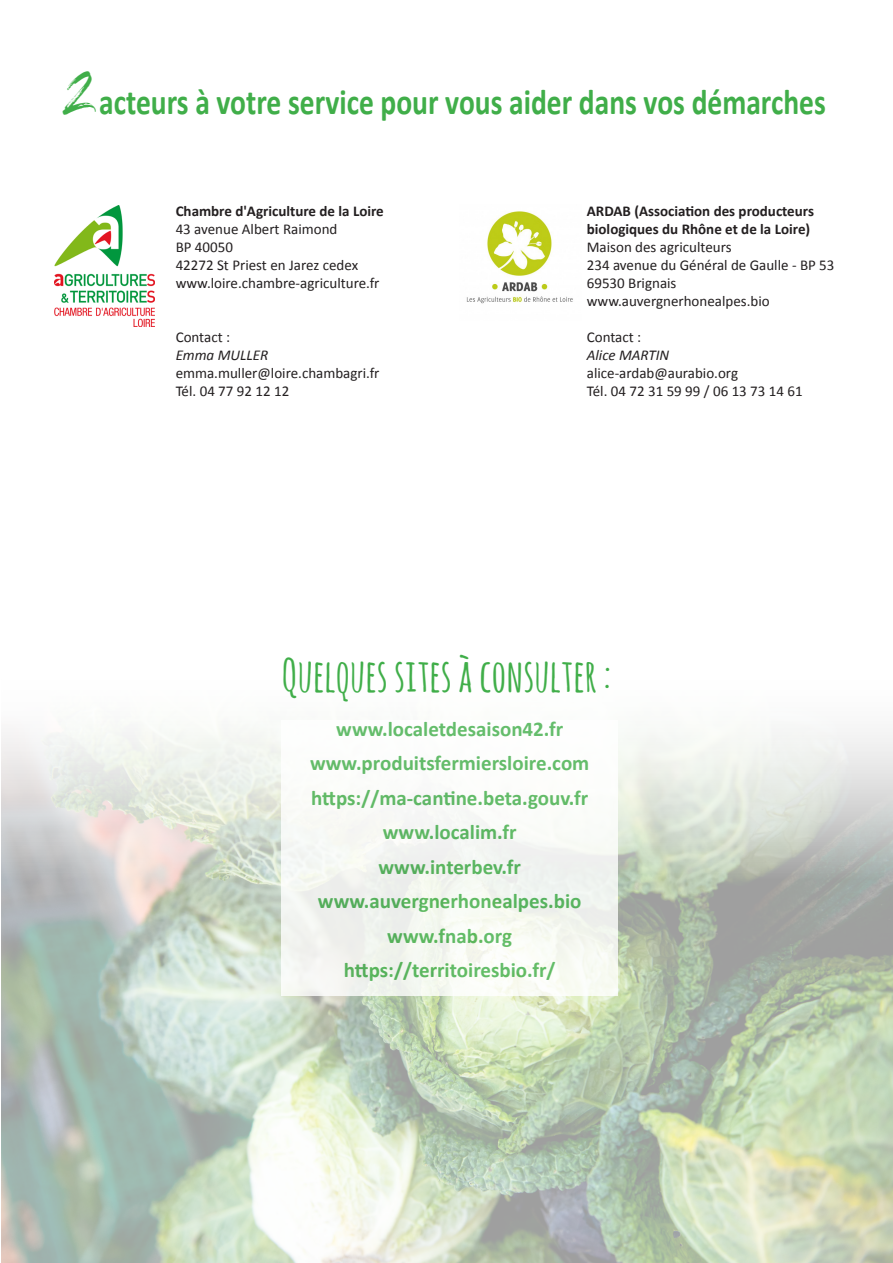
<style>
.page{position:relative;width:893px;height:1263px;background:#fff}
.page>*{position:absolute;margin:0;border:0;box-sizing:border-box;transform-origin:0 0}
.t1{font:700 45px "Amatic SC";color:#40ae49}
.t2{font:700 36px "Calibri";color:#40ae49;scale:.82 1}
.t3{font:700 21px/34.5px "Calibri";color:#40ae49;text-align:center}
.t4{font:15px "Calibri";color:#231f20}
.t5{font:700 15px/18px "Calibri";color:#231f20}
.t6{font:italic 15px "Calibri";color:#231f20}
.s1{font-family:"Gloss And Bloom";font-weight:400;font-size:45px}
</style>
<div class="page">
<img style="left:1px;top:732px;width:892px;height:531px">
<img style="left:54px;top:205px;width:100px;height:121px">
<img style="left:466px;top:211px;width:107px;height:93px">
<div style="left:281px;top:720px;width:337px;height:276px;background:#f8faf5"></div>
<p class="t2" style="left:67px;top:79px;width:927px"><span class="s1">2</span>acteurs à votre service pour vous aider dans vos démarches</p>
<p class="t5" style="left:176px;top:202px;width:210px">Chambre d'Agriculture de la Loire</p>
<p class="t4" style="left:176px;top:219px;width:163px">43 avenue Albert Raimond</p>
<p class="t4" style="left:176px;top:237px;width:59px">BP 40050</p>
<p class="t4" style="left:176px;top:255px;width:184px">42272 St Priest en Jarez cedex</p>
<p class="t4" style="left:176px;top:273px;width:205px">www.loire.chambre-agriculture.fr</p>
<p class="t4" style="left:176px;top:327px;width:56px">Contact :</p>
<p class="t6" style="left:176px;top:345px;width:94px">Emma MULLER</p>
<p class="t4" style="left:176px;top:363px;width:205px">emma.muller@loire.chambagri.fr</p>
<p class="t4" style="left:176px;top:381px;width:115px">Tél. 04 77 92 12 12</p>
<p class="t5" style="left:587px;top:202px;width:229px">ARDAB (Association des producteurs biologiques du Rhône et de la Loire)</p>
<p class="t4" style="left:587px;top:237px;width:146px">Maison des agriculteurs</p>
<p class="t4" style="left:587px;top:255px;width:249px">234 avenue du Général de Gaulle - BP 53</p>
<p class="t4" style="left:587px;top:273px;width:91px">69530 Brignais</p>
<p class="t4" style="left:587px;top:291px;width:184px">www.auvergnerhonealpes.bio</p>
<p class="t4" style="left:587px;top:327px;width:56px">Contact :</p>
<p class="t6" style="left:587px;top:345px;width:84px">Alice MARTIN</p>
<p class="t4" style="left:587px;top:363px;width:153px">alice-ardab@aurabio.org</p>
<p class="t4" style="left:587px;top:381px;width:217px">Tél. 04 72 31 59 99 / 06 13 73 14 61</p>
<p class="t1" style="left:282px;top:643px;width:331px">QUELQUES SITES À CONSULTER :</p>
<h3 class="t3" style="left:310px;top:711px;width:281px">www.localetdesaison42.fr www.produitsfermiersloire.com https://ma-cantine.beta.gouv.fr www.localim.fr www.interbev.fr www.auvergnerhonealpes.bio www.fnab.org https://territoiresbio.fr/</h3>
</div>
